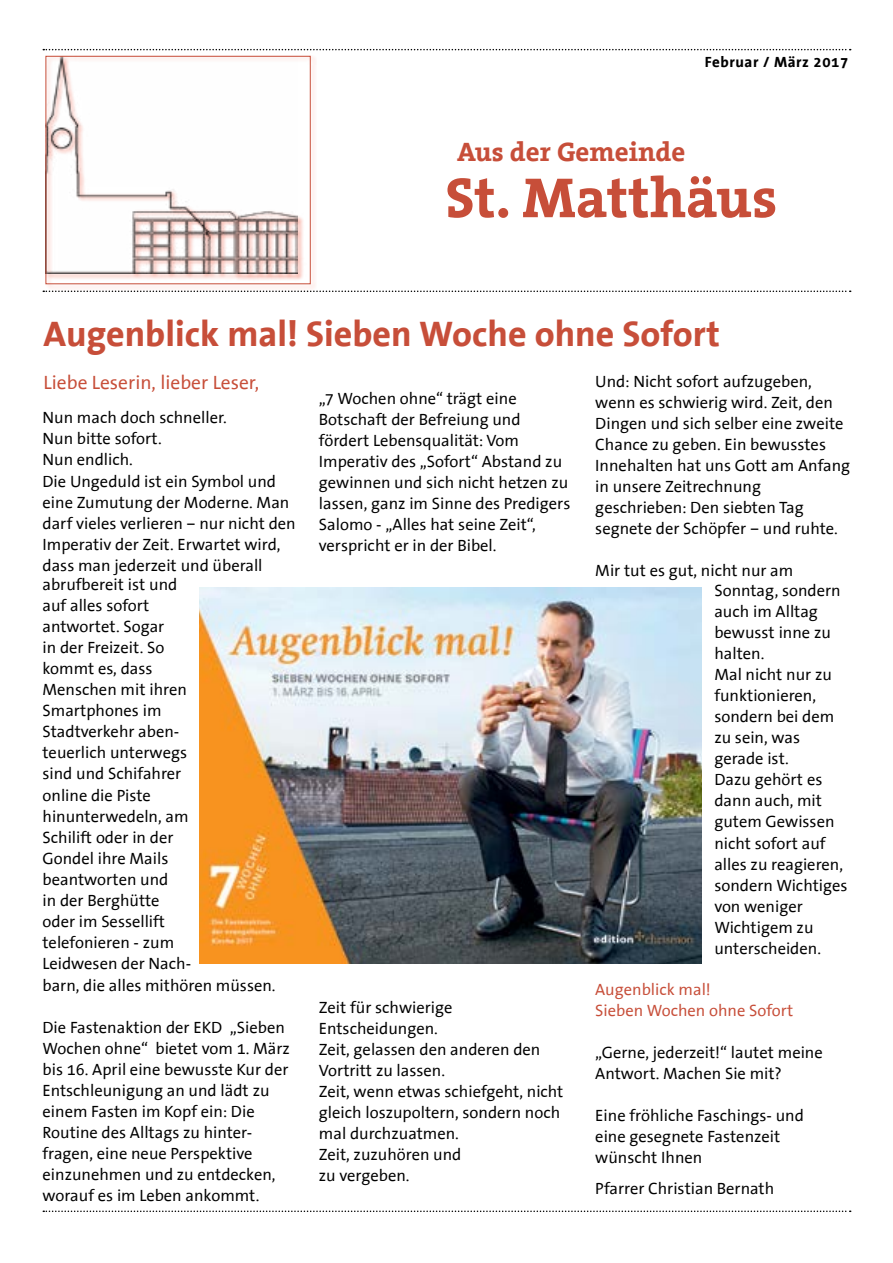
<style>
.page{position:relative;width:893px;height:1263px;background:#fff}
.page>*{position:absolute;margin:0;border:0;box-sizing:border-box;transform-origin:0 0}
.t1{font:700 57px "The Serif Office";color:#c74e39}
.t2{font:700 36px "The Sans Office";color:#c74e39}
.t3{font:700 27px "The Serif Office";color:#c74e39}
.t4{font:19.5px "The Sans Office";color:#c74e39}
.t5{font:16.5px/21px "The Sans Office";color:#000}
.t6{font:16.5px/21px "The Sans Office";color:#c74e39}
.t7{font:700 15px "The Sans Office";letter-spacing:.04em;color:#000}
</style>
<div class="page">
<svg style="left:43px;top:1210px;width:808px;height:2px"></svg>
<svg style="left:43px;top:291px;width:808px;height:1px"></svg>
<svg style="left:43px;top:49px;width:808px;height:1px"></svg>
<div style="left:45px;top:55px;width:271px;height:236px;background:#f15f46;opacity:.95"></div>
<img style="left:48px;top:58px;width:249px;height:216px">
<div style="left:46px;top:56px;width:264px;height:228px;border:1px solid #c74e39"></div>
<img style="left:199px;top:588px;width:503px;height:375px">
<p class="t7" style="left:705px;top:54px;width:145px">Februar / März 2017</p>
<h3 class="t3" style="left:457px;top:137px;width:230px">Aus der Gemeinde</h3>
<h1 class="t1" style="left:445px;top:167px;width:333px">St. Matthäus</h1>
<h2 class="t2" style="left:44px;top:315px;width:678px">Augenblick mal! Sieben Woche ohne Sofort</h2>
<p class="t4" style="left:44px;top:372px;width:217px">Liebe Leserin, lieber Leser,</p>
<p class="t5" style="left:595px;top:371px;width:256px">Und: Nicht sofort aufzugeben, wenn es schwierig wird. Zeit, den<br>Dingen und sich selber eine zweite<br>Chance zu geben. Ein bewusstes<br>Innehalten hat uns Gott am Anfang in unsere Zeitrechnung geschrieben: Den siebten Tag segnete der Schöpfer – und ruhte.</p>
<p class="t5" style="left:714px;top:560px;width:135px;text-indent:-119px">Mir tut es gut, nicht nur am<br>Sonntag, sondern auch im Alltag bewusst inne zu halten.<br>Mal nicht nur zu funktionieren, sondern bei dem zu sein, was gerade ist.<br>Dazu gehört es dann auch, mit gutem Gewissen nicht sofort auf alles zu reagieren, sondern Wichtiges von weniger<br>Wichtigem zu unterscheiden.</p>
<p class="t6" style="left:595px;top:980px;width:200px">Augenblick mal!<br>Sieben Wochen ohne Sofort</p>
<p class="t5" style="left:595px;top:1043px;width:229px">„Gerne, jederzeit!“ lautet meine<br>Antwort. Machen Sie mit?</p>
<p class="t5" style="left:595px;top:1106px;width:210px">Eine fröhliche Faschings- und eine gesegnete Fastenzeit wünscht Ihnen</p>
<p class="t5" style="left:319px;top:389px;width:253px">„7 Wochen ohne“ trägt eine<br>Botschaft der Befreiung und fördert Lebensqualität: Vom<br>Imperativ des „Sofort“ Abstand zu gewinnen und sich nicht hetzen zu lassen, ganz im Sinne des Predigers<br>Salomo - „Alles hat seine Zeit“, verspricht er in der Bibel.</p>
<p class="t5" style="left:43px;top:408px;width:255px">Nun mach doch schneller.<br>Nun bitte sofort.<br>Nun endlich.<br>Die Ungeduld ist ein Symbol und eine Zumutung der Moderne. Man darf vieles verlieren – nur nicht den<br>Imperativ der Zeit. Erwartet wird, dass man jederzeit und überall abrufbereit ist und<br>auf alles sofort<br>antwortet. Sogar<br>in der Freizeit. So<br>kommt es, dass<br>Menschen mit ihren<br>Smartphones im<br>Stadtverkehr aben-<br>teuerlich unterwegs<br>sind und Schifahrer<br>online die Piste<br>hinunterwedeln, am<br>Schilift oder in der<br>Gondel ihre Mails<br>beantworten und<br>in der Berghütte<br>oder im Sessellift<br>telefonieren - zum<br>Leidwesen der Nach-<br>barn, die alles mithören müssen.</p>
<p class="t5" style="left:43px;top:1018px;width:249px">Die Fastenaktion der EKD „Sieben<br>Wochen ohne“ bietet vom 1. März bis 16. April eine bewusste Kur der<br>Entschleunigung an und lädt zu einem Fasten im Kopf ein: Die<br>Routine des Alltags zu hinter&shy;fragen, eine neue Perspektive einzunehmen und zu entdecken, worauf es im Leben ankommt.</p>
<p class="t5" style="left:319px;top:998px;width:246px">Zeit für schwierige<br>Entscheidungen.<br>Zeit, gelassen den anderen den<br>Vortritt zu lassen.<br>Zeit, wenn etwas schiefgeht, nicht gleich loszupoltern, sondern noch mal durchzuatmen.<br>Zeit, zuzuhören und<br>zu vergeben.</p>
<p class="t5" style="left:595px;top:1178px;width:180px">Pfarrer Christian Bernath</p>
</div>
